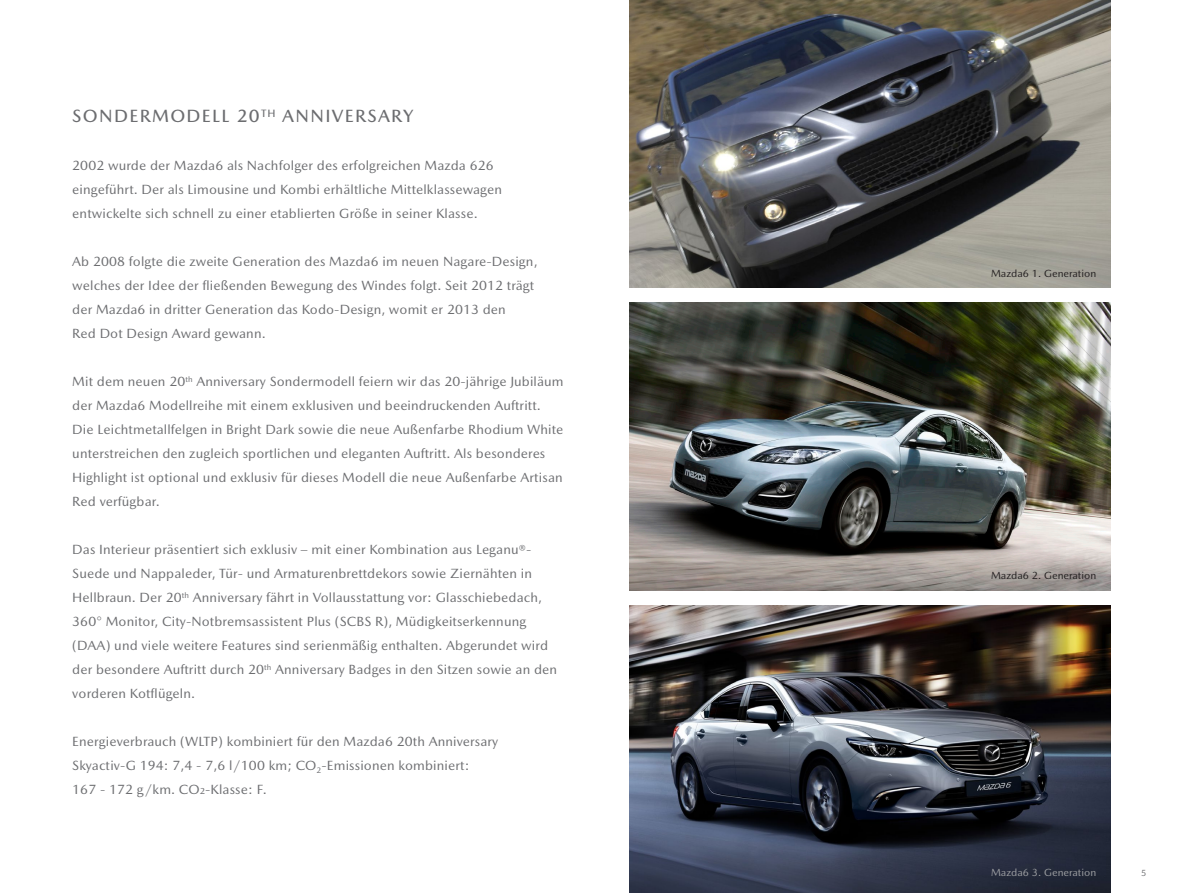
<style>
.page{position:relative;width:1191px;height:893px;background:#fff}
.page>*{position:absolute;margin:0;border:0;box-sizing:border-box;transform-origin:0 0}
.Innenteil_HL_Copy{font:500 18px "Mazda Type";letter-spacing:.075em;color:#6c6d70}
.Innenteil_Copy{font:13.5px/24px "Mazda Type";letter-spacing:.01em;color:#6c6d70}
.Innenteil_Fußnoten{font:10.5px "Mazda Type";color:#231f20}
.Innenteil_Fußnoten-2{font:10.5px "Mazda Type";color:#9d9fa2}
.t1{font:9px "Mazda Type";color:#6c6d70}
</style>
<div class="page">
<img style="left:629px;top:303px;width:481px;height:287px">
<img style="left:629px;top:0;width:481px;height:287px">
<img style="left:629px;top:606px;width:481px;height:287px">
<p class="Innenteil_HL_Copy" style="left:72px;top:105px;width:343px">SONDERMODELL 20<sup>TH</sup> ANNIVERSARY</p>
<p class="Innenteil_Copy" style="left:72px;top:154px;width:431px">2002 wurde der Mazda6 als Nachfolger des erfolgreichen Mazda 626 eingeführt. Der als Limousine und Kombi erhältliche Mittelklassewagen entwickelte sich schnell zu einer etablierten Größe in seiner Klasse.</p>
<p class="Innenteil_Copy" style="left:72px;top:250px;width:467px">Ab 2008 folgte die zweite Generation des Mazda6 im neuen Nagare-Design, welches der Idee der fließenden Bewegung des Windes folgt. Seit 2012 trägt der Mazda6 in dritter Generation das Kodo-Design, womit er 2013 den<br>Red Dot Design Award gewann.</p>
<p class="Innenteil_Copy" style="left:72px;top:370px;width:493px">Mit dem neuen 20<sup>th</sup> Anniversary Sondermodell feiern wir das 20-jährige Jubiläum der Mazda6 Modellreihe mit einem exklusiven und beeindruckenden Auftritt.<br>Die Leichtmetallfelgen in Bright Dark sowie die neue Außenfarbe Rhodium White unterstreichen den zugleich sportlichen und eleganten Auftritt. Als besonderes Highlight ist optional und exklusiv für dieses Modell die neue Außenfarbe Artisan Red verfügbar.</p>
<p class="Innenteil_Copy" style="left:72px;top:538px;width:486px">Das Interieur präsentiert sich exklusiv – mit einer Kombination aus Leganu®- Suede und Nappaleder, Tür- und Armaturenbrettdekors sowie Ziernähten in Hellbraun. Der 20<sup>th</sup> Anniversary fährt in Vollausstattung vor: Glasschiebedach, 360° Monitor, City-Notbremsassistent Plus (SCBS R), Müdigkeitserkennung (DAA) und viele weitere Features sind serienmäßig enthalten. Abgerundet wird der besondere Auftritt durch 20<sup>th</sup> Anniversary Badges in den Sitzen sowie an den vorderen Kotflügeln.</p>
<p class="Innenteil_Copy" style="left:72px;top:730px;width:427px">Energieverbrauch (WLTP) kombiniert für den Mazda6 20th Anniversary<br>Skyactiv-G 194: 7,4 - 7,6 l/100 km; CO<sub>2</sub>-Emissionen kombiniert:<br>167 - 172 g/km. CO2-Klasse: F.</p>
<p class="Innenteil_Fußnoten" style="left:991px;top:267px;width:107px">Mazda6 1. Generation</p>
<p class="Innenteil_Fußnoten" style="left:991px;top:570px;width:107px">Mazda6 2. Generation</p>
<p class="Innenteil_Fußnoten-2" style="left:991px;top:866px;width:107px">Mazda6 3. Generation</p>
<p class="t1" style="left:1141px;top:868px;width:7px">5</p>
</div>
